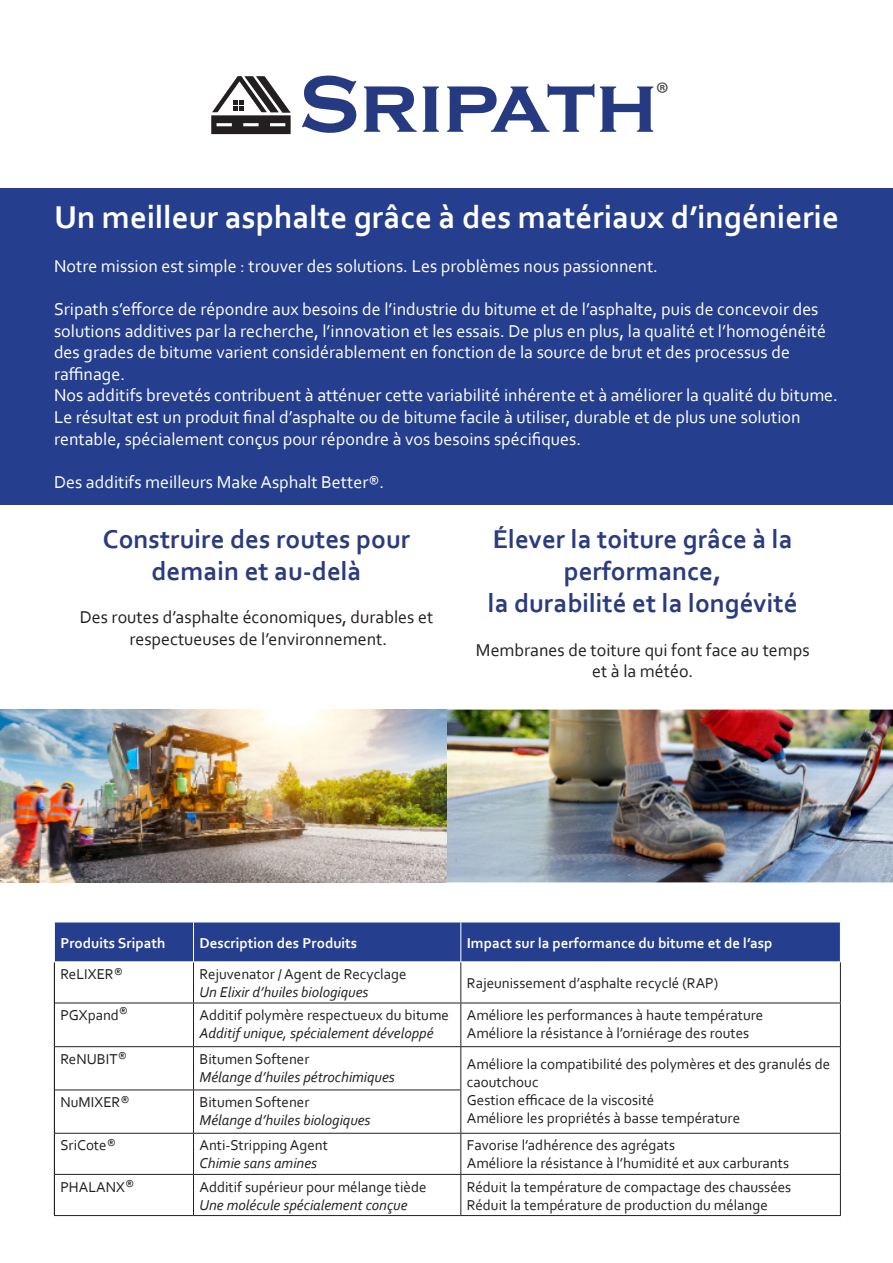
<style>
.page{position:relative;width:893px;height:1263px;background:#fff}
.page>*{position:absolute;margin:0;border:0;box-sizing:border-box;transform-origin:0 0}
.t1{font:700 33px "Corbel";color:#fff}
.t2{font:31.5px "Myriad Pro";color:#464747}
.t3{font:700 27px/32.4px "Corbel";color:#2a3c80;text-align:center}
.t4{font:18px/21.6px "Corbel";color:#fff}
.t5{font:18px "Corbel";color:#231f20}
.t6{font:15px/18px "Corbel";color:#231f20}
.t7{font:italic 15px "Corbel";color:#231f20}
.t8{font:700 15px "Corbel";color:#fff}
</style>
<div class="page">
<div style="left:0;top:188px;width:893px;height:317px;background:#253f8e"></div>
<img style="left:446px;top:710px;width:447px;height:172px">
<img style="left:0;top:710px;width:446px;height:172px">
<div style="left:55px;top:923px;width:785px;height:38px;background:#253f8e"></div>
<hr style="left:54px;top:962px;width:1px;height:41px;background:#000">
<hr style="left:54px;top:1003px;width:1px;height:44px;background:#000">
<hr style="left:54px;top:1047px;width:1px;height:43px;background:#000">
<hr style="left:54px;top:1090px;width:1px;height:43px;background:#000">
<hr style="left:54px;top:1133px;width:1px;height:41px;background:#000">
<hr style="left:54px;top:1174px;width:1px;height:41px;background:#000">
<hr style="left:193px;top:962px;width:1px;height:40px;background:#231f20">
<hr style="left:460px;top:962px;width:1px;height:40px;background:#231f20">
<hr style="left:840px;top:962px;width:1px;height:40px;background:#231f20">
<hr style="left:55px;top:1002px;width:139px;height:1px;background:#231f20">
<hr style="left:194px;top:1002px;width:267px;height:1px;background:#231f20">
<hr style="left:193px;top:1003px;width:1px;height:43px;background:#231f20">
<hr style="left:461px;top:1002px;width:380px;height:1px;background:#231f20">
<hr style="left:460px;top:1003px;width:1px;height:43px;background:#231f20">
<hr style="left:840px;top:1003px;width:1px;height:43px;background:#231f20">
<hr style="left:55px;top:1046px;width:139px;height:1px;background:#231f20">
<hr style="left:194px;top:1046px;width:267px;height:1px;background:#231f20">
<hr style="left:193px;top:1047px;width:1px;height:42px;background:#231f20">
<hr style="left:461px;top:1046px;width:380px;height:1px;background:#231f20">
<hr style="left:460px;top:1047px;width:1px;height:42px;background:#231f20">
<hr style="left:840px;top:1047px;width:1px;height:43px;background:#231f20">
<hr style="left:55px;top:1089px;width:139px;height:1px;background:#231f20">
<hr style="left:194px;top:1089px;width:267px;height:1px;background:#231f20">
<hr style="left:193px;top:1090px;width:1px;height:43px;background:#231f20">
<hr style="left:460px;top:1090px;width:1px;height:43px;background:#231f20">
<hr style="left:840px;top:1090px;width:1px;height:43px;background:#231f20">
<hr style="left:55px;top:1133px;width:139px;height:1px;background:#231f20">
<hr style="left:194px;top:1133px;width:267px;height:1px;background:#231f20">
<hr style="left:193px;top:1133px;width:1px;height:41px;background:#231f20">
<hr style="left:461px;top:1133px;width:380px;height:1px;background:#231f20">
<hr style="left:460px;top:1133px;width:1px;height:41px;background:#231f20">
<hr style="left:840px;top:1133px;width:1px;height:41px;background:#231f20">
<hr style="left:55px;top:1174px;width:139px;height:1px;background:#231f20">
<hr style="left:194px;top:1174px;width:267px;height:1px;background:#231f20">
<hr style="left:193px;top:1175px;width:1px;height:40px;background:#231f20">
<hr style="left:461px;top:1174px;width:380px;height:1px;background:#231f20">
<hr style="left:460px;top:1175px;width:1px;height:40px;background:#231f20">
<hr style="left:840px;top:1175px;width:1px;height:40px;background:#231f20">
<hr style="left:54px;top:1215px;width:140px;height:1px;background:#231f20">
<hr style="left:194px;top:1215px;width:267px;height:1px;background:#231f20">
<hr style="left:461px;top:1215px;width:380px;height:1px;background:#231f20">
<hr style="left:193px;top:922px;width:1px;height:39px;background:#fff">
<hr style="left:460px;top:922px;width:1px;height:39px;background:#fff">
<svg style="left:302px;top:76px;width:55px;height:57px"></svg>
<svg style="left:600px;top:87px;width:53px;height:45px"></svg>
<svg style="left:447px;top:84px;width:147px;height:48px"></svg>
<svg style="left:364px;top:86px;width:75px;height:46px"></svg>
<svg style="left:211px;top:76px;width:80px;height:58px"></svg>
<p class="t2" style="left:656px;top:74px;width:15px">®</p>
<p class="t1" style="left:54px;top:197px;width:787px">Un meilleur asphalte grâce à des matériaux d’ingénierie</p>
<p class="t4" style="left:54px;top:254px;width:605px">Notre mission est simple : trouver des solutions. Les problèmes nous passionnent.</p>
<p class="t4" style="left:54px;top:298px;width:774px">Sripath s’efforce de répondre aux besoins de l’industrie du bitume et de l’asphalte, puis de concevoir des solutions additives par la recherche, l’innovation et les essais. De plus en plus, la qualité et l’homogénéité des grades de bitume varient considérablement en fonction de la source de brut et des processus de raffinage.</p>
<p class="t4" style="left:54px;top:384px;width:785px">Nos additifs brevetés contribuent à atténuer cette variabilité inhérente et à améliorer la qualité du bitume.</p>
<p class="t4" style="left:54px;top:406px;width:748px">Le résultat est un produit final d’asphalte ou de bitume facile à utiliser, durable et de plus une solution rentable, spécialement conçus pour répondre à vos besoins spécifiques.</p>
<p class="t4" style="left:54px;top:470px;width:332px">Des additifs meilleurs Make Asphalt Better®.</p>
<p class="t3" style="left:493px;top:522px;width:301px">Élever la toiture grâce à la performance,</p>
<p class="t3" style="left:488px;top:587px;width:311px">la durabilité et la longévité</p>
<p class="t5" style="left:476px;top:638px;width:335px">Membranes de toiture qui font face au temps</p>
<p class="t5" style="left:592px;top:660px;width:103px">et à la météo.</p>
<p class="t3" style="left:103px;top:522px;width:309px">Construire des routes pour</p>
<p class="t3" style="left:152px;top:554px;width:211px">demain et au-delà</p>
<p class="t5" style="left:80px;top:606px;width:355px">Des routes d’asphalte économiques, durables et</p>
<p class="t5" style="left:129px;top:628px;width:259px">respectueuses de l’environnement.</p>
<p class="t8" style="left:60px;top:933px;width:107px">Produits Sripath</p>
<p class="t8" style="left:200px;top:933px;width:159px">Description des Produits</p>
<p class="t8" style="left:467px;top:933px;width:307px">Impact sur la performance du bitume et de l’asp</p>
<p class="t6" style="left:60px;top:965px;width:64px">ReLIXER®</p>
<p class="t6" style="left:200px;top:965px;width:208px">Rejuvenator / Agent de Recyclage</p>
<p class="t7" style="left:200px;top:983px;width:171px">Un Elixir d’huiles biologiques</p>
<p class="t6" style="left:467px;top:974px;width:253px">Rajeunissement d’asphalte recyclé (RAP)</p>
<p class="t6" style="left:60px;top:1006px;width:69px">PGXpand®</p>
<p class="t6" style="left:200px;top:1006px;width:251px">Additif polymère respectueux du bitume</p>
<p class="t7" style="left:200px;top:1024px;width:236px">Additif unique, spécialement développé</p>
<p class="t6" style="left:467px;top:1006px;width:298px">Améliore les performances à haute température</p>
<p class="t6" style="left:467px;top:1024px;width:284px">Améliore la résistance à l’orniérage des routes</p>
<p class="t6" style="left:60px;top:1049px;width:68px">ReNUBIT®</p>
<p class="t6" style="left:200px;top:1049px;width:111px">Bitumen Softener</p>
<p class="t7" style="left:200px;top:1067px;width:197px">Mélange d’huiles pétrochimiques</p>
<p class="t6" style="left:60px;top:1093px;width:71px">NuMIXER®</p>
<p class="t6" style="left:200px;top:1093px;width:111px">Bitumen Softener</p>
<p class="t7" style="left:200px;top:1111px;width:173px">Mélange d’huiles biologiques</p>
<p class="t6" style="left:60px;top:1136px;width:57px">SriCote®</p>
<p class="t6" style="left:200px;top:1136px;width:130px">Anti-Stripping Agent</p>
<p class="t7" style="left:200px;top:1154px;width:119px">Chimie sans amines</p>
<p class="t6" style="left:467px;top:1054px;width:365px">Améliore la compatibilité des polymères et des granulés de caoutchouc</p>
<p class="t6" style="left:467px;top:1090px;width:189px">Gestion efficace de la viscosité</p>
<p class="t6" style="left:467px;top:1108px;width:275px">Améliore les propriétés à basse température</p>
<p class="t6" style="left:467px;top:1136px;width:210px">Favorise l’adhérence des agrégats</p>
<p class="t6" style="left:467px;top:1154px;width:324px">Améliore la résistance à l’humidité et aux carburants</p>
<p class="t6" style="left:60px;top:1177px;width:75px">PHALANX®</p>
<p class="t6" style="left:200px;top:1177px;width:229px">Additif supérieur pour mélange tiède</p>
<p class="t7" style="left:200px;top:1195px;width:210px">Une molécule spécialement conçue</p>
<p class="t6" style="left:467px;top:1177px;width:326px">Réduit la température de compactage des chaussées<br>Réduit la température de production du mélange</p>
</div>
